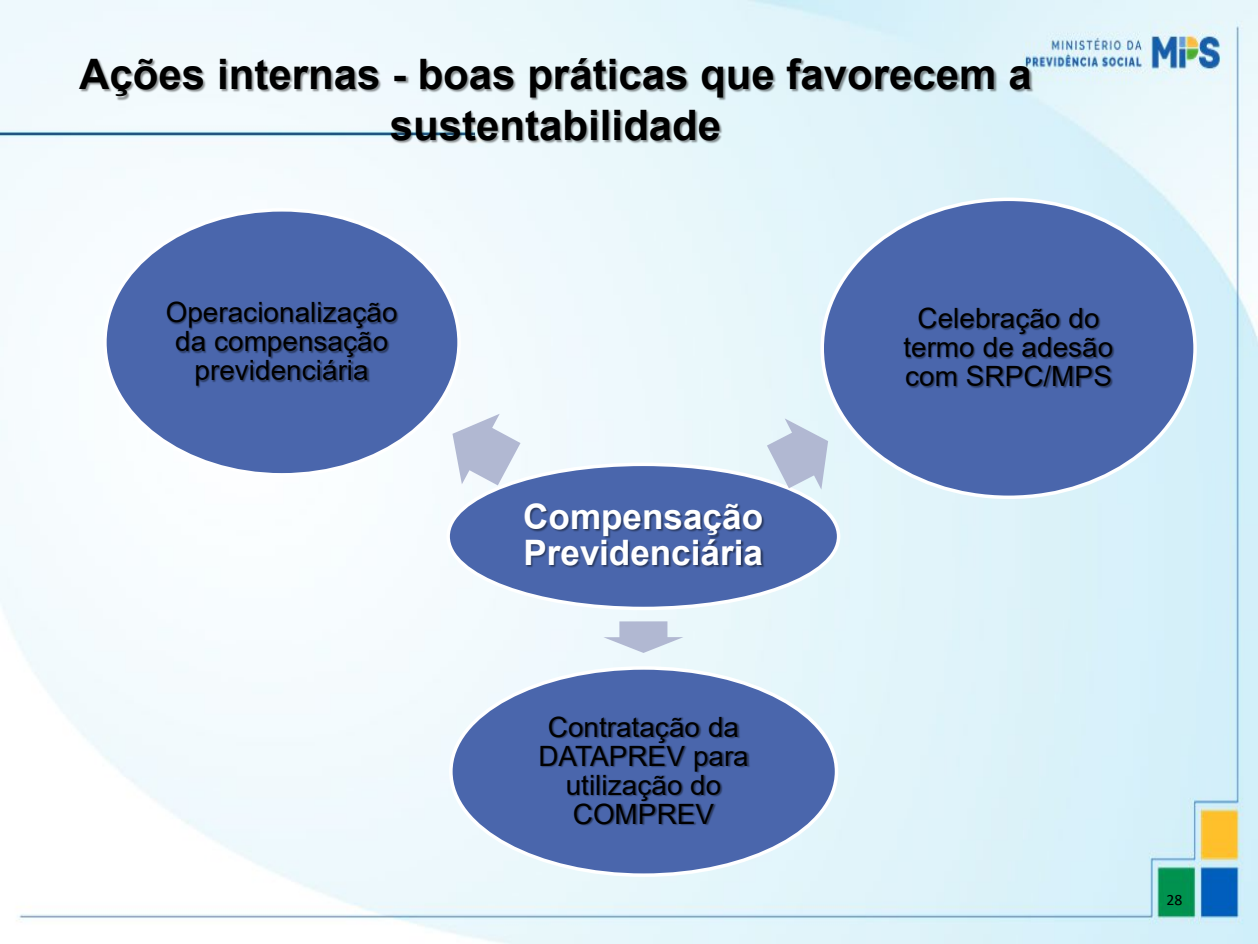
<style>
.page{position:relative;width:1258px;height:944px;background:#fff}
.page>*{position:absolute;margin:0;border:0;box-sizing:border-box;transform-origin:0 0}
.t1{font:700 42px/50.4px "Arial";color:#000;text-align:center}
.t2{font:700 35px/36.4px "Arial";color:#fff}
.t3{font:28px/29.1px "Arial";color:#000;text-align:center}
.t4{font:15.75px "Calibri";color:#000}
</style>
<div class="page">
<img style="left:0;top:0;width:1258px;height:943px">
<img style="left:53px;top:35px;width:313px;height:94px">
<img style="left:366px;top:35px;width:14px;height:50px">
<img style="left:380px;top:35px;width:11px;height:50px">
<img style="left:391px;top:35px;width:682px;height:94px">
<img style="left:364px;top:85px;width:387px;height:94px">
<div style="left:448px;top:464px;width:390px;height:144px;background:#4a66ac;border-radius:50%"></div>
<div style="left:446px;top:462px;width:394px;height:148px;border:4px solid #fff;border-radius:50%"></div>
<img style="left:502px;top:485px;width:294px;height:36px">
<img style="left:503px;top:521px;width:284px;height:75px">
<svg style="left:452px;top:413px;width:68px;height:72px"></svg>
<div style="left:105px;top:210px;width:354px;height:264px;background:#4a66ac;border-radius:50%"></div>
<img style="left:167px;top:302px;width:232px;height:14px">
<img style="left:167px;top:316px;width:232px;height:34px">
<img style="left:178px;top:345px;width:210px;height:43px">
<svg style="left:767px;top:418px;width:61px;height:71px;background:#c5d0e2"></svg>
<div style="left:822px;top:199px;width:373px;height:298px;background:#4a66ac;border-radius:50%"></div>
<img style="left:919px;top:308px;width:182px;height:14px">
<img style="left:904px;top:322px;width:211px;height:29px">
<img style="left:906px;top:351px;width:209px;height:37px">
<svg style="left:603px;top:621px;width:80px;height:31px;background:#cbd4e4"></svg>
<div style="left:451px;top:667px;width:385px;height:208px;background:#4a66ac;border-radius:50%"></div>
<img style="left:550px;top:716px;width:190px;height:14px">
<img style="left:541px;top:730px;width:209px;height:37px">
<img style="left:549px;top:759px;width:199px;height:29px">
<img style="left:567px;top:788px;width:156px;height:38px">
<h2 class="t1" style="left:79px;top:50px;width:954px">Ações internas - boas práticas que favorecem a sustentabilidade</h2>
<p class="t3" style="left:166px;top:297px;width:233px">Operacionalização da compensação previdenciária</p>
<p class="t3" style="left:903px;top:303px;width:211px">Celebração do termo de adesão com SRPC/MPS</p>
<p class="t2" style="left:523px;top:498px;width:241px">Compensação<br>Previdenciária</p>
<p class="t3" style="left:538px;top:711px;width:212px">Contratação da<br>DATAPREV para utilização do<br>COMPREV</p>
<p class="t4" style="left:1166px;top:888px;width:17px">28</p>
</div>
